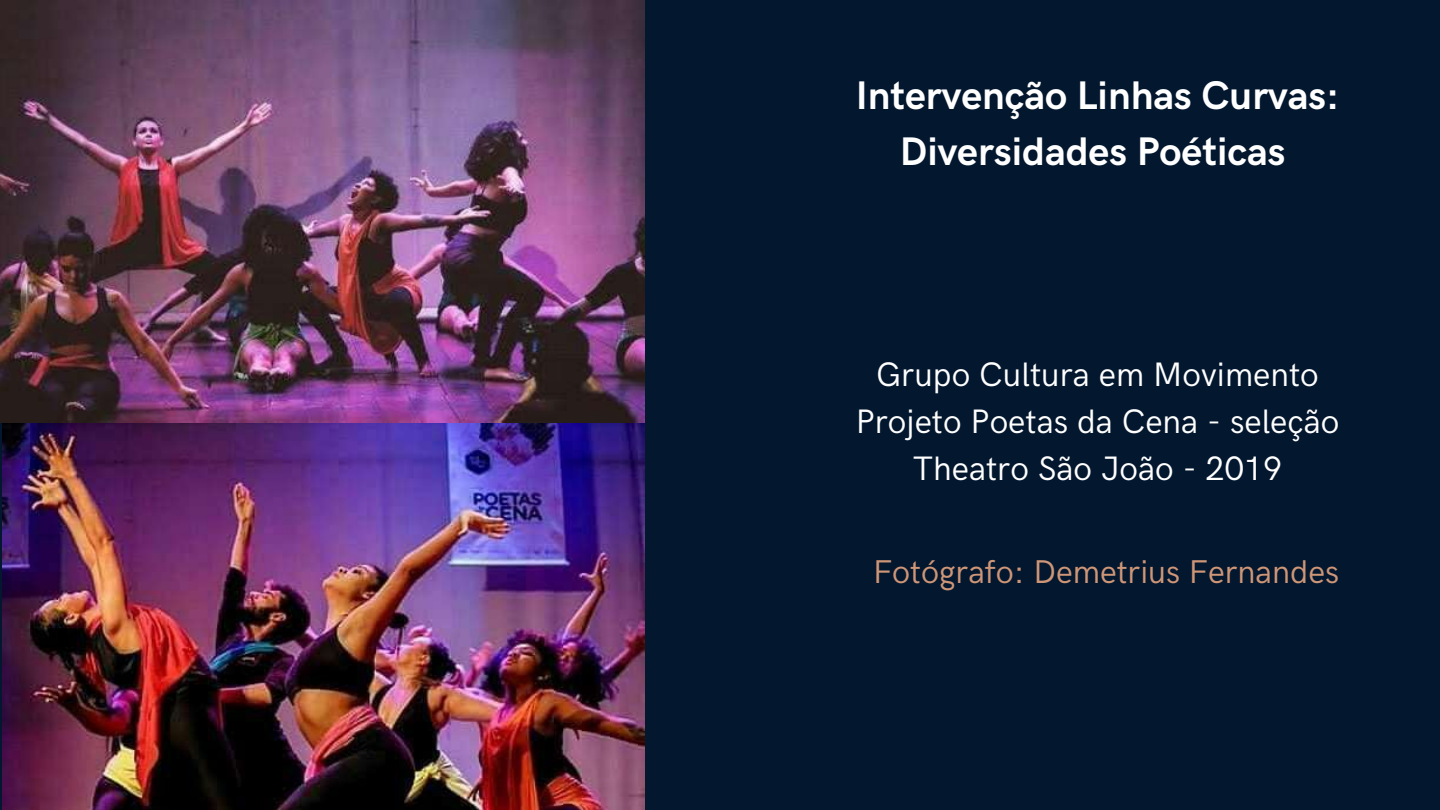
<style>
.page{position:relative;width:1440px;height:810px;background:#03172f}
.page>*{position:absolute;margin:0;border:0;box-sizing:border-box;transform-origin:0 0}
.t1{font:700 40px/55.5px "HK Grotesk";color:#fff;text-align:center}
.t2{font:34px/47.2px "HK Grotesk";color:#fff;text-align:center}
.t3{font:33px "HK Grotesk";color:#ce9677}
</style>
<div class="page">
<img style="left:3px;top:423px;width:642px;height:387px">
<img style="left:0;top:0;width:645px;height:423px">
<p class="t1" style="left:856px;top:69px;width:485px">Intervenção Linhas Curvas:<br>Diversidades Poéticas</p>
<p class="t2" style="left:856px;top:352px;width:485px">Grupo Cultura em Movimento<br>Projeto Poetas da Cena - seleção<br>Theatro São João - 2019</p>
<p class="t3" style="left:873px;top:553px;width:467px">Fotógrafo: Demetrius Fernandes</p>
</div>
